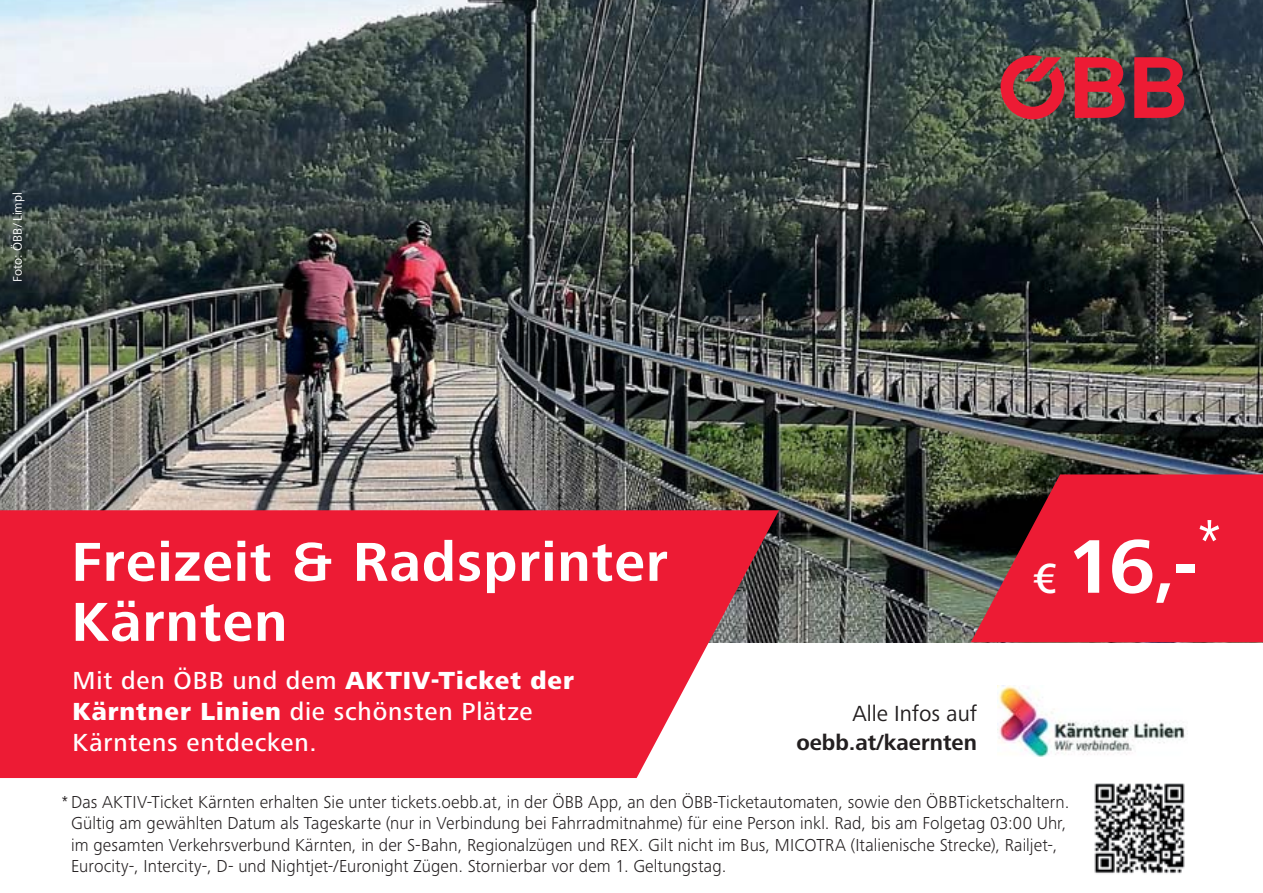
<style>
.page{position:relative;width:1263px;height:893px;background:#fff}
.page>*{position:absolute;margin:0;border:0;box-sizing:border-box;transform-origin:0 0}
.t1{font:700 78.6px "Frutiger Next Pro";color:#fff}
.t2{font:300 condensed 69.9px "Frutiger Next Pro";color:#fff;scale:.94 1}
.t3{font:700 56.7px "Frutiger Next Pro";letter-spacing:.02em;color:#fff}
.t4{font:500 25.5px/30.6px "Frutiger Next Pro";letter-spacing:.03em;color:#fff}
.t5{font:700 22.8px "Frutiger Next Pro";color:#231f20}
.t6{font:22.8px "Frutiger Next Pro";color:#231f20}
.t7{font:300 18px/21.6px "Frutiger Next Pro";letter-spacing:.005em;color:#231f20}
.t8{font:12.9px "Frutiger Next Pro";color:#fff}
.s1{font-weight:800}
.s2{font-weight:500;font-size:43.8px}
</style>
<div class="page">
<img style="left:0;top:0;width:1263px;height:642px">
<svg style="left:971px;top:474px;width:292px;height:168px;background:#ce1e32"></svg>
<svg style="left:0;top:510px;width:779px;height:268px;background:#ea2c42"></svg>
<img style="left:1094px;top:783px;width:91px;height:91px">
<img style="left:998px;top:685px;width:190px;height:72px">
<svg style="left:1134px;top:57px;width:50px;height:61px;background:#b22538"></svg>
<svg style="left:1075px;top:57px;width:50px;height:61px;background:#ba2e3c"></svg>
<svg style="left:1000px;top:55px;width:65px;height:64px;background:#9f3a3f"></svg>
<p class="t8" style="left:11px;top:282px;width:91px;rotate:-90deg">Foto: ÖBB / Limpl</p>
<h3 class="t3" style="left:72px;top:528px;width:598px">Freizeit &amp; Radsprinter</h3>
<h3 class="t3" style="left:72px;top:588px;width:217px">Kärnten</h3>
<h3 class="t4" style="left:73px;top:665px;width:503px">Mit den ÖBB und dem <span class="s1">AKTIV-Ticket der<br>Kärntner Linien</span> die schönsten Plätze<br>Kärntens entdecken.</h3>
<p class="t6" style="left:852px;top:703px;width:126px">Alle Infos auf</p>
<p class="t5" style="left:796px;top:728px;width:182px">oebb.at/kaernten</p>
<h2 class="t2" style="left:1197px;top:509px;width:27px">*</h2>
<h1 class="t1" style="left:1032px;top:520px;width:167px"><span class="s2">€</span> 16,-</h1>
<p class="t7" style="left:71px;top:792px;width:1000px;text-indent:-10px">* Das AKTIV-Ticket Kärnten erhalten Sie unter tickets.oebb.at, in der ÖBB App, an den ÖBB-Ticketautomaten, sowie den ÖBBTicketschaltern.<br>Gültig am gewählten Datum als Tageskarte (nur in Verbindung bei Fahrradmitnahme) für eine Person inkl. Rad, bis am Folgetag 03:00 Uhr, im gesamten Verkehrsverbund Kärnten, in der S-Bahn, Regionalzügen und REX. Gilt nicht im Bus, MICOTRA (Italienische Strecke), Railjet-, Eurocity-, Intercity-, D- und Nightjet-/Euronight Zügen. Stornierbar vor dem 1. Geltungstag.</p>
</div>
